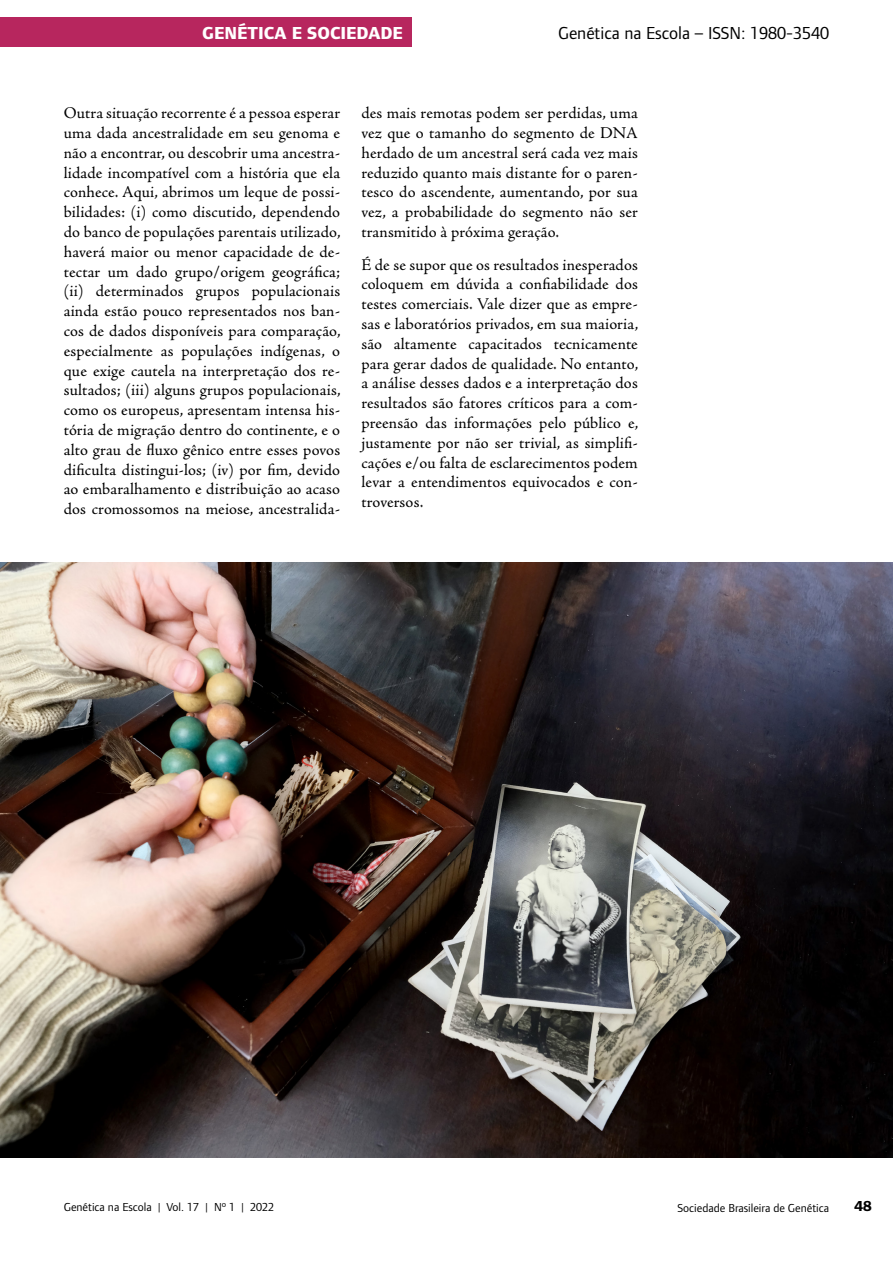
<style>
.page{position:relative;width:893px;height:1263px;background:#fff}
.page>*{position:absolute;margin:0;border:0;box-sizing:border-box;transform-origin:0 0}
.t1{font:18px "Foundry Form Sans";color:#000}
.t2{font:800 18px "Foundry Form Sans";color:#fff}
.Texto{font:16.5px/19.8px "Adobe Jenson Pro";letter-spacing:.01em;color:#000;text-align:justify}
.t3{font:800 15px "Foundry Form Sans";color:#000}
.t4{font:12px "Foundry Form Sans";color:#000}
</style>
<div class="page">
<img style="left:0;top:562px;width:893px;height:596px">
<div style="left:0;top:17px;width:412px;height:30px;background:#b7265e"></div>
<p class="t2" style="left:202px;top:23px;width:202px">GENÉTICA E SOCIEDADE</p>
<p class="t1" style="left:558px;top:23px;width:273px">Genética na Escola – ISSN: 1980-3540</p>
<p class="Texto" style="left:64px;top:103px;width:278px">Outra situação recorrente é a pessoa esperar uma dada ancestralidade em seu genoma e não a encontrar, ou descobrir uma ancestra&shy;lidade incompatível com a história que ela conhece. Aqui, abrimos um leque de possi&shy;bilidades: (i) como discutido, dependendo do banco de populações parentais utilizado, haverá maior ou menor capacidade de de&shy;tectar um dado grupo/origem geográfica; (ii) determinados grupos populacionais ainda estão pouco representados nos ban&shy;cos de dados disponíveis para comparação, especialmente as populações indígenas, o que exige cautela na interpretação dos re&shy;sultados; (iii) alguns grupos populacionais, como os europeus, apresentam intensa his&shy;tória de migração dentro do continente, e o alto grau de fluxo gênico entre esses povos dificulta distingui-los; (iv) por fim, devido ao embaralhamento e distribuição ao acaso dos cromossomos na meiose, ancestralida-</p>
<p class="Texto" style="left:361px;top:103px;width:278px">des mais remotas podem ser perdidas, uma vez que o tamanho do segmento de DNA herdado de um ancestral será cada vez mais reduzido quanto mais distante for o paren&shy;tesco do ascendente, aumentando, por sua vez, a probabilidade do segmento não ser transmitido à próxima geração.</p>
<p class="Texto" style="left:361px;top:255px;width:278px">É de se supor que os resultados inesperados coloquem em dúvida a confiabilidade dos testes comerciais. Vale dizer que as empre&shy;sas e laboratórios privados, em sua maioria, são altamente capacitados tecnicamente para gerar dados de qualidade. No entanto, a análise desses dados e a interpretação dos resultados são fatores críticos para a com&shy;preensão das informações pelo público e, justamente por não ser trivial, as simplifi&shy;cações e/ou falta de esclarecimentos podem levar a entendimentos equivocados e con&shy;troversos.</p>
<p class="t4" style="left:64px;top:1200px;width:212px">Genética na Escola | Vol. 17 | Nº 1 | 2022</p>
<p class="t4" style="left:677px;top:1202px;width:153px">Sociedade Brasileira de Genética</p>
<p class="t3" style="left:855px;top:1198px;width:19px">48</p>
</div>
